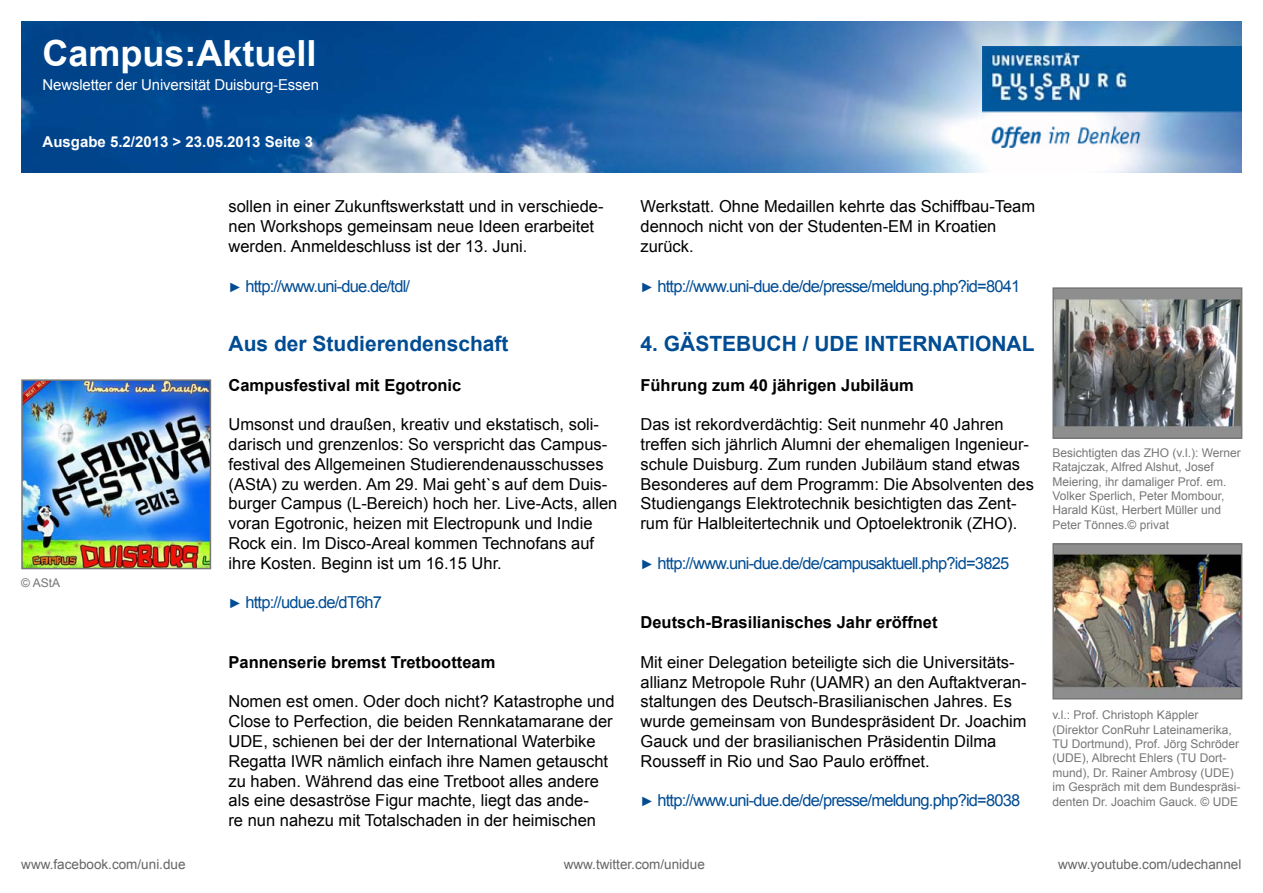
<style>
.page{position:relative;width:1263px;height:893px;background:#fff}
.page>*{position:absolute;margin:0;border:0;box-sizing:border-box;transform-origin:0 0}
.t1{font:700 36px "Arial";color:#fff}
.t2{font:700 21px "Arial";color:#004c93}
.t3{font:16.5px/19.8px "Arial";color:#000}
.t4{font:16.5px "Arial";letter-spacing:-.05em;color:#004c93}
.t5{font:700 16.5px "Arial";color:#000}
.t6{font:15px "Arial";letter-spacing:-.01em;color:#fff}
.t7{font:700 15px "Arial";color:#fff}
.t8{font:13.5px "Arial";color:#646567}
.t9{font:12px/14.4px "Arial";color:#767676}
.s1{font-size:13.5px}
</style>
<div class="page">
<img style="left:21px;top:21px;width:1221px;height:152px">
<img style="left:982px;top:47px;width:260px;height:100px">
<img style="left:1055px;top:290px;width:184px;height:146px">
<div style="left:1052px;top:287px;width:190px;height:152px;border:2px solid #767676"></div>
<img style="left:24px;top:382px;width:184px;height:184px">
<div style="left:21px;top:379px;width:190px;height:190px;border:2px solid #767676"></div>
<img style="left:1055px;top:546px;width:184px;height:150px">
<div style="left:1052px;top:543px;width:190px;height:156px;border:2px solid #767676"></div>
<h1 class="t1" style="left:43px;top:29px;width:276px">Campus:Aktuell</h1>
<p class="t6" style="left:43px;top:74px;width:278px">Newsletter der Universität Duisburg-Essen</p>
<p class="t7" style="left:43px;top:132px;width:272px">Ausgabe 5.2/2013 &gt; 23.05.2013 Seite 3</p>
<p class="t9" style="left:21px;top:575px;width:40px">© AStA</p>
<p class="t3" style="left:228px;top:197px;width:377px">sollen in einer Zukunftswerkstatt und in verschiede&shy;nen Workshops gemeinsam neue Ideen erarbeitet werden. Anmeldeschluss ist der 13. Juni.</p>
<p class="t4" style="left:228px;top:275px;width:183px"><span class="s1">►</span> http://www.uni-due.de/tdl/</p>
<p class="t2" style="left:228px;top:330px;width:282px">Aus der Studierendenschaft</p>
<p class="t5" style="left:228px;top:374px;width:234px">Campusfestival mit Egotronic</p>
<p class="t3" style="left:228px;top:415px;width:390px">Umsonst und draußen, kreativ und ekstatisch, soli&shy;darisch und grenzenlos: So verspricht das Campus&shy;festival des Allgemeinen Studierendenausschusses (AStA) zu werden. Am 29. Mai geht`s auf dem Duis&shy;burger Campus (L-Bereich) hoch her. Live-Acts, allen voran Egotronic, heizen mit Electropunk und Indie Rock ein. Im Disco-Areal kommen Technofans auf ihre Kosten. Beginn ist um 16.15 Uhr.</p>
<p class="t4" style="left:228px;top:592px;width:155px"><span class="s1">►</span> http://udue.de/dT6h7</p>
<p class="t5" style="left:228px;top:651px;width:268px">Pannenserie bremst Tretbootteam</p>
<p class="t3" style="left:228px;top:692px;width:388px">Nomen est omen. Oder doch nicht? Katastrophe und Close to Perfection, die beiden Rennkatamarane der UDE, schienen bei der der International Waterbike Regatta IWR nämlich einfach ihre Namen getauscht zu haben. Während das eine Tretboot alles andere als eine desaströse Figur machte, liegt das ande-<br>re nun nahezu mit Totalschaden in der heimischen</p>
<p class="t3" style="left:640px;top:197px;width:396px">Werkstatt. Ohne Medaillen kehrte das Schiffbau-Team dennoch nicht von der Studenten-EM in Kroatien zurück.</p>
<p class="t4" style="left:640px;top:275px;width:381px"><span class="s1">►</span> http://www.uni-due.de/de/presse/meldung.php?id=8041</p>
<p class="t2" style="left:640px;top:330px;width:69px">4. Gäste</p>
<p class="t2" style="left:736px;top:330px;width:31px">buch</p>
<p class="t2" style="left:803px;top:330px;width:75px">/ UDE inte</p>
<p class="t2" style="left:912px;top:330px;width:30px">rnational</p>
<p class="t5" style="left:640px;top:374px;width:275px">Führung zum 40 jährigen Jubiläum</p>
<p class="t3" style="left:640px;top:415px;width:395px">Das ist rekordverdächtig: Seit nunmehr 40 Jahren treffen sich jährlich Alumni der ehemaligen Ingenieur&shy;schule Duisburg. Zum runden Jubiläum stand etwas Besonderes auf dem Programm: Die Absolventen des Studiengangs Elektrotechnik besichtigten das Zent&shy;rum für Halbleitertechnik und Optoelektronik (ZHO).</p>
<p class="t4" style="left:640px;top:552px;width:370px"><span class="s1">►</span> http://www.uni-due.de/de/campusaktuell.php?id=3825</p>
<p class="t5" style="left:640px;top:611px;width:299px">Deutsch-Brasilianisches Jahr eröffnet</p>
<p class="t3" style="left:640px;top:652px;width:388px">Mit einer Delegation beteiligte sich die Universitäts&shy;allianz Metropole Ruhr (UAMR) an den Auftaktveran&shy;staltungen des Deutsch-Brasilianischen Jahres. Es wurde gemeinsam von Bundespräsident Dr. Joachim Gauck und der brasilianischen Präsidentin Dilma Rousseff in Rio und Sao Paulo eröffnet.</p>
<p class="t4" style="left:640px;top:790px;width:381px"><span class="s1">►</span> http://www.uni-due.de/de/presse/meldung.php?id=8038</p>
<p class="t9" style="left:1052px;top:445px;width:190px">Besichtigten das ZHO (v.l.): Werner<br>Ratajczak, Alfred Alshut, Josef<br>Meiering, ihr damaliger Prof. em.<br>Volker Sperlich, Peter Mombour,<br>Harald Küst, Herbert Müller und<br>Peter Tönnes.© privat</p>
<p class="t9" style="left:1052px;top:708px;width:190px">v.l.: Prof. Christoph Käppler (Direktor ConRuhr Lateinamerika,<br>TU Dortmund), Prof. Jörg Schröder (UDE), Albrecht Ehlers (TU Dort&shy;mund), Dr. Rainer Ambrosy (UDE) im Gespräch mit dem Bundespräsi&shy;denten Dr. Joachim Gauck. © UDE</p>
<p class="t8" style="left:21px;top:855px;width:166px">www.facebook.com/uni.due</p>
<p class="t8" style="left:564px;top:855px;width:143px">www.twitter.com/unidue</p>
<p class="t8" style="left:1058px;top:855px;width:185px">www.youtube.com/udechannel</p>
</div>
